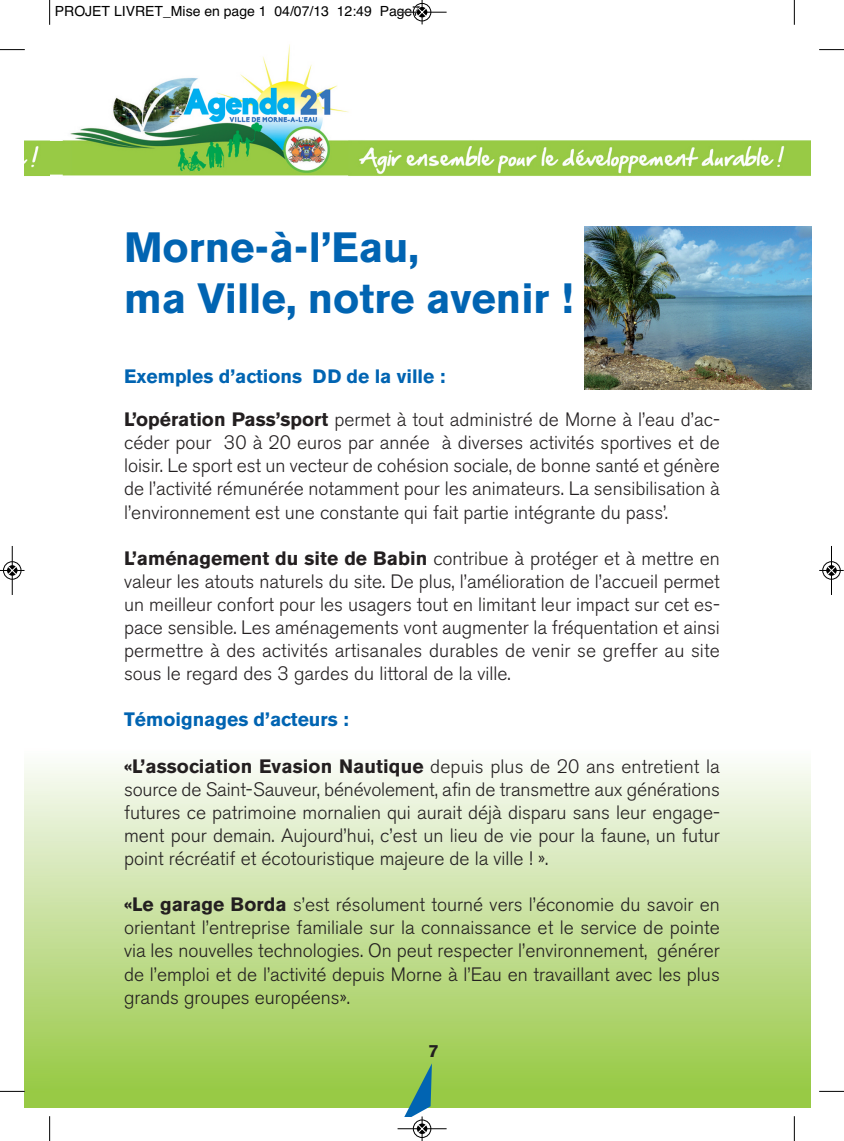
<style>
.page{position:relative;width:844px;height:1141px;background:#fff}
.page>*{position:absolute;margin:0;border:0;box-sizing:border-box;transform-origin:0 0}
.t1{font:700 42px/50.4px "Akzidenz Grotesk BE";color:#0164b2}
.t2{font:300 19.25px/23.1px "Akzidenz Grotesk BE";color:#231f20;text-align:justify}
.t3{font:700 19.25px "Akzidenz Grotesk BE";color:#0164b2}
.t4{font:700 17.5px "Akzidenz Grotesk BE";color:#231f20}
.t5{font:14px "Helvetica";color:#000}
.s1{font-weight:700}
</style>
<div class="page">
<img style="left:50px;top:44px;width:760px;height:1064px">
<svg style="left:25px;top:140px;width:25px;height:968px"></svg>
<img style="left:584px;top:227px;width:227px;height:162px">
<svg style="left:49px;top:0;width:1px;height:25px"></svg>
<svg style="left:0;top:49px;width:25px;height:1px"></svg>
<svg style="left:793px;top:0;width:1px;height:25px"></svg>
<svg style="left:819px;top:49px;width:24px;height:1px"></svg>
<svg style="left:49px;top:1116px;width:1px;height:25px"></svg>
<svg style="left:0;top:1091px;width:25px;height:1px"></svg>
<svg style="left:793px;top:1116px;width:1px;height:25px"></svg>
<svg style="left:819px;top:1091px;width:24px;height:1px"></svg>
<div style="left:412px;top:3px;width:19px;height:19px;border:1px solid #fff;border-radius:50%"></div>
<hr style="left:397px;top:12px;width:49px;height:1px;background:#000">
<div style="left:413px;top:3px;width:18px;height:18px;border:1px solid #000;border-radius:50%"></div>
<svg style="left:417px;top:0;width:9px;height:24px"></svg>
<hr style="left:397px;top:1128px;width:49px;height:1px;background:#000">
<svg style="left:401px;top:1063px;width:31px;height:78px"></svg>
<div style="left:3px;top:561px;width:19px;height:19px;border:1px solid #fff;border-radius:50%"></div>
<hr style="left:12px;top:546px;width:1px;height:49px;background:#000">
<div style="left:3px;top:561px;width:18px;height:18px;border:1px solid #000;border-radius:50%"></div>
<svg style="left:0;top:566px;width:24px;height:9px"></svg>
<div style="left:821px;top:561px;width:19px;height:19px;border:1px solid #fff;border-radius:50%"></div>
<hr style="left:831px;top:546px;width:1px;height:49px;background:#000">
<div style="left:822px;top:561px;width:18px;height:18px;border:1px solid #000;border-radius:50%"></div>
<svg style="left:819px;top:566px;width:24px;height:9px"></svg>
<p class="t5" style="left:55px;top:3px;width:366px">PROJET LIVRET_Mise en page 1 04/07/13 12:49 Page7</p>
<h1 class="t1" style="left:124px;top:225px;width:450px">Morne-à-l’Eau,<br>ma Ville, notre avenir !</h1>
<p class="t3" style="left:124px;top:369px;width:322px">Exemples d’actions DD de la ville :</p>
<p class="t2" style="left:124px;top:409px;width:597px"><span class="s1">L’opération Pass’sport</span> permet à tout administré de Morne à l’eau d’ac&shy;céder pour 30 à 20 euros par année à diverses activités sportives et de loisir. Le sport est un vecteur de cohésion sociale, de bonne santé et génère de l’activité rémunérée notamment pour les animateurs. La sensibilisation à l’environnement est une constante qui fait partie intégrante du pass’.</p>
<p class="t2" style="left:124px;top:548px;width:597px"><span class="s1">L’aménagement du site de Babin</span> contribue à protéger et à mettre en valeur les atouts naturels du site. De plus, l’amélioration de l’accueil permet un meilleur confort pour les usagers tout en limitant leur impact sur cet es&shy;pace sensible. Les aménagements vont augmenter la fréquentation et ainsi permettre à des activités artisanales durables de venir se greffer au site sous le regard des 3 gardes du littoral de la ville.</p>
<p class="t3" style="left:124px;top:712px;width:226px">Témoignages d’acteurs :</p>
<p class="t2" style="left:124px;top:756px;width:597px"><span class="s1">«L’association Evasion Nautique</span> depuis plus de 20 ans entretient la source de Saint-Sauveur, bénévolement, afin de transmettre aux générations futures ce patrimoine mornalien qui aurait déjà disparu sans leur engage&shy;ment pour demain. Aujourd’hui, c’est un lieu de vie pour la faune, un futur point récréatif et écotouristique majeure de la ville ! ».</p>
<p class="t2" style="left:124px;top:895px;width:597px"><span class="s1">«Le garage Borda</span> s’est résolument tourné vers l’économie du savoir en orientant l’entreprise familiale sur la connaissance et le service de pointe via les nouvelles technologies. On peut respecter l’environnement, générer de l’emploi et de l’activité depuis Morne à l’Eau en travaillant avec les plus grands groupes européens».</p>
<p class="t4" style="left:428px;top:1044px;width:11px">7</p>
</div>
